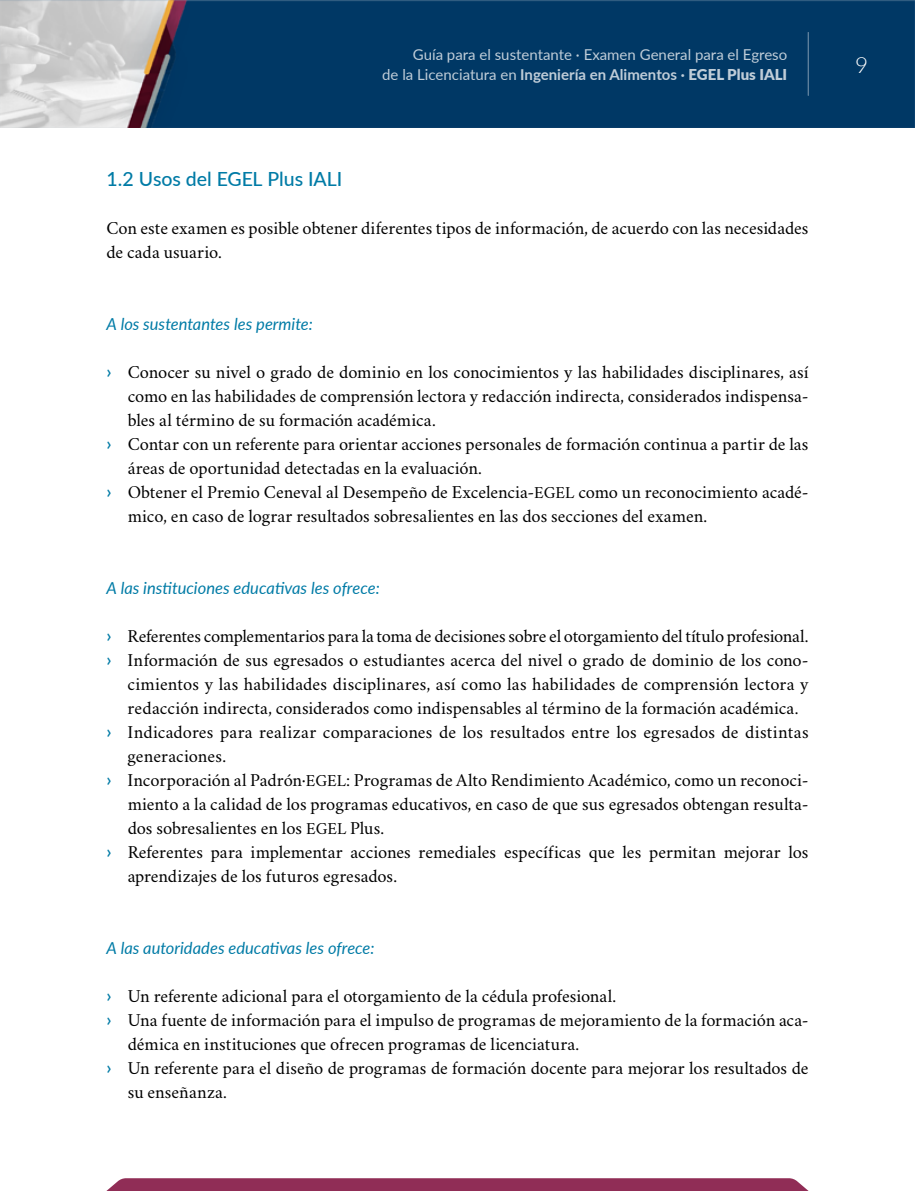
<style>
.page{position:relative;width:915px;height:1191px;background:#fff}
.page>*{position:absolute;margin:0;border:0;box-sizing:border-box;transform-origin:0 0}
.t1{font:300 22.5px "Lato";color:#fff}
.t2{font:500 19.5px "Lato";letter-spacing:-.005em;color:#007ba6}
.t3{font:18px/24px "Crimson";letter-spacing:-.005em;color:#000}
.t4{font:italic 16.5px "Lato";color:#007ba6}
.t5{font:15px/19.5px "Lato";color:#fff;text-align:right}
.s1{font-weight:700}
.s2{font-weight:900}
.s3{font-family:"Lato";font-weight:600;color:#007ba6}
.s4{font-size:16.5px}
</style>
<div class="page">
<img style="left:0;top:0;width:914px;height:128px">
<svg style="left:106px;top:1178px;width:702px;height:13px;background:#94355c"></svg>
<hr style="left:807px;top:32px;width:1px;height:63px;background:#fff">
<p class="t5" style="left:382px;top:44px;width:406px">Guía para el sustentante · Examen General para el Egreso<br>de la Licenciatura en <span class="s1">Ingeniería en Alimentos ·</span> <span class="s2">EGEL Plus IALI</span></p>
<p class="t1" style="left:854px;top:49px;width:15px">9</p>
<p class="t2" style="left:106px;top:165px;width:237px">1.2 Usos del EGEL Plus IALI</p>
<p class="t3" style="left:106px;top:215px;width:703px">Con este examen es posible obtener diferentes tipos de información, de acuerdo con las necesidades de cada usuario.</p>
<p class="t4" style="left:106px;top:312px;width:208px">A los sustentantes les permite:</p>
<p class="t3" style="left:106px;top:359px;width:703px"><span class="s3">›</span> Conocer su nivel o grado de dominio en los conocimientos y las habilidades disciplinares, así</p>
<p class="t3" style="left:128px;top:383px;width:682px">como en las habilidades de comprensión lectora y redacción indirecta, considerados indispensa-</p>
<p class="t3" style="left:128px;top:407px;width:309px">bles al término de su formación académica.</p>
<p class="t3" style="left:106px;top:431px;width:703px"><span class="s3">›</span> Contar con un referente para orientar acciones personales de formación continua a partir de las</p>
<p class="t3" style="left:128px;top:455px;width:355px">áreas de oportunidad detectadas en la evaluación.</p>
<p class="t3" style="left:106px;top:479px;width:703px"><span class="s3">›</span> Obtener el Premio Ceneval al Desempeño de Excelencia-<span class="s4">EGEL</span> como un reconocimiento acadé-</p>
<p class="t3" style="left:128px;top:503px;width:581px">mico, en caso de lograr resultados sobresalientes en las dos secciones del examen.</p>
<p class="t4" style="left:106px;top:576px;width:275px">A las instituciones educativas les ofrece:</p>
<p class="t3" style="left:106px;top:623px;width:703px"><span class="s3">›</span> Referentes complementarios para la toma de decisiones sobre el otorgamiento del título profesional.</p>
<p class="t3" style="left:106px;top:647px;width:703px"><span class="s3">›</span> Información de sus egresados o estudiantes acerca del nivel o grado de dominio de los cono-</p>
<p class="t3" style="left:128px;top:671px;width:682px">cimientos y las habilidades disciplinares, así como las habilidades de comprensión lectora y</p>
<p class="t3" style="left:128px;top:695px;width:672px">redacción indirecta, considerados como indispensables al término de la formación académica.</p>
<p class="t3" style="left:106px;top:719px;width:703px"><span class="s3">›</span> Indicadores para realizar comparaciones de los resultados entre los egresados de distintas</p>
<p class="t3" style="left:128px;top:743px;width:100px">generaciones.</p>
<p class="t3" style="left:106px;top:767px;width:703px"><span class="s3">›</span> Incorporación al Padrón·<span class="s4">EGEL</span>: Programas de Alto Rendimiento Académico, como un reconoci-</p>
<p class="t3" style="left:128px;top:791px;width:682px">miento a la calidad de los programas educativos, en caso de que sus egresados obtengan resulta-</p>
<p class="t3" style="left:128px;top:815px;width:258px">dos sobresalientes en los <span class="s4">EGEL</span> Plus.</p>
<p class="t3" style="left:106px;top:839px;width:703px"><span class="s3">›</span> Referentes para implementar acciones remediales específicas que les permitan mejorar los</p>
<p class="t3" style="left:128px;top:863px;width:271px">aprendizajes de los futuros egresados.</p>
<p class="t4" style="left:106px;top:936px;width:269px">A las autoridades educativas les ofrece:</p>
<p class="t3" style="left:106px;top:983px;width:511px"><span class="s3">›</span> Un referente adicional para el otorgamiento de la cédula profesional.</p>
<p class="t3" style="left:106px;top:1007px;width:703px"><span class="s3">›</span> Una fuente de información para el impulso de programas de mejoramiento de la formación aca-</p>
<p class="t3" style="left:128px;top:1031px;width:453px">démica en instituciones que ofrecen programas de licenciatura.</p>
<p class="t3" style="left:106px;top:1055px;width:703px"><span class="s3">›</span> Un referente para el diseño de programas de formación docente para mejorar los resultados de</p>
<p class="t3" style="left:128px;top:1079px;width:101px">su enseñanza.</p>
</div>
